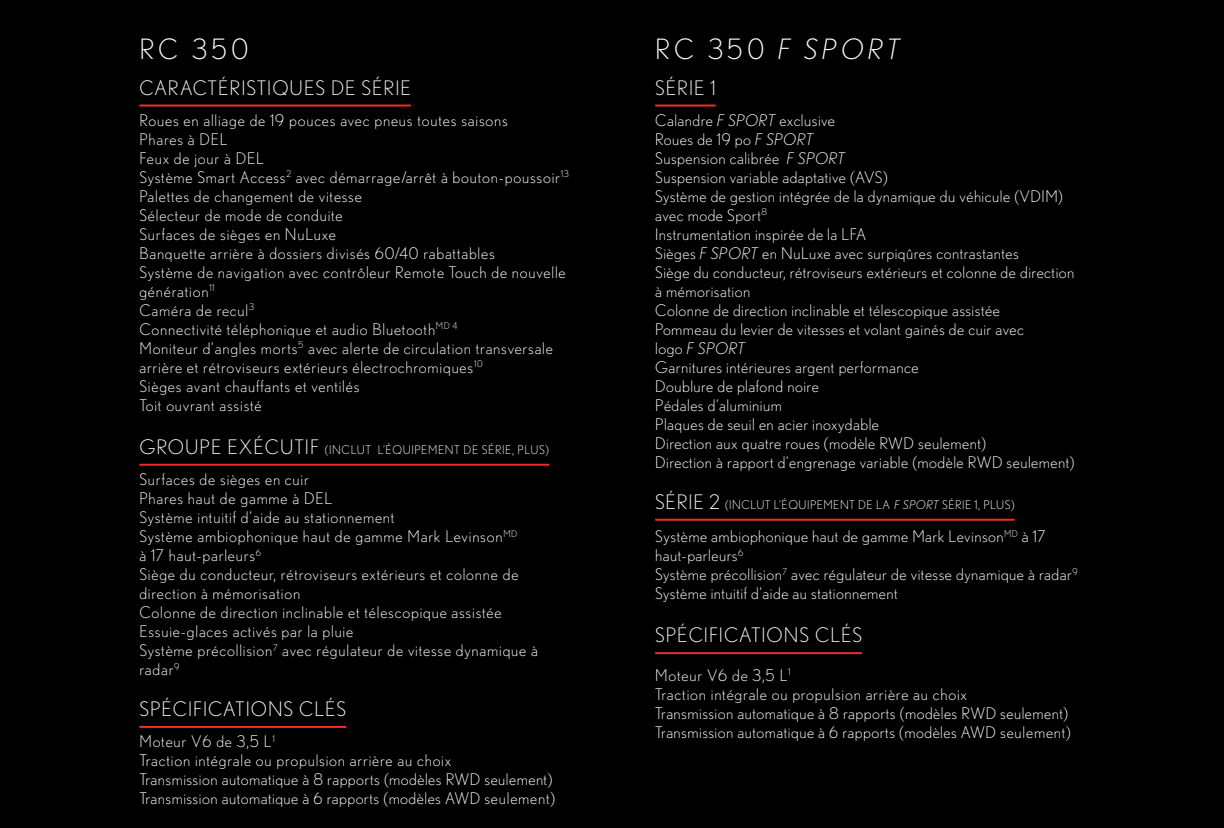
<style>
.page{position:relative;width:1224px;height:828px;background:#000}
.page>*{position:absolute;margin:0;border:0;box-sizing:border-box;transform-origin:0 0}
.t1{font:italic 300 28px "Nobel";letter-spacing:.15em;color:#fff}
.t2{font:300 28px "Nobel";color:#fff}
.t3{font:300 20px "Nobel";letter-spacing:.05em;color:#fff}
.t4{font:300 16px/19px "Nobel";letter-spacing:.035em;color:#fff}
.t5{font:300 12px "Nobel";letter-spacing:.04em;color:#fff}
.s1{font-size:20px}
.s2{font-style:normal}
.s3{font-style:italic}
</style>
<div class="page">
<hr style="left:139px;top:105px;width:272px;height:2px;background:#ee2e22">
<hr style="left:139px;top:464px;width:410px;height:2px;background:#ee2e22">
<hr style="left:139px;top:726px;width:207px;height:2px;background:#ee2e22">
<hr style="left:655px;top:105px;width:61px;height:2px;background:#ee2e22">
<hr style="left:655px;top:519px;width:360px;height:2px;background:#ee2e22">
<hr style="left:655px;top:652px;width:207px;height:2px;background:#ee2e22">
<p class="t2" style="left:139px;top:32px;width:111px">RC 350</p>
<p class="t3" style="left:139px;top:76px;width:273px">CARACTÉRISTIQUES DE SÉRIE</p>
<p class="t4" style="left:139px;top:110px;width:431px">Roues en alliage de 19 pouces avec pneus toutes saisons<br>Phares à DEL<br>Feux de jour à DEL<br>Système Smart Access<sup>2</sup> avec démarrage/arrêt à bouton-poussoir<sup>13<br></sup>Palettes de changement de vitesse<br>Sélecteur de mode de conduite<br>Surfaces de sièges en NuLuxe<br>Banquette arrière à dossiers divisés 60/40 rabattables<br>Système de navigation avec contrôleur Remote Touch de nouvelle génération<sup>11<br></sup>Caméra de recul<sup>3<br></sup>Connectivité téléphonique et audio Bluetooth<sup>MD</sup> <sup>4<br></sup>Moniteur d’angles morts<sup>5</sup> avec alerte de circulation transversale arrière et rétroviseurs extérieurs électrochromiques<sup>10<br></sup>Sièges avant chauffants et ventilés<br>Toit ouvrant assisté</p>
<p class="t5" style="left:139px;top:443px;width:411px"><span class="s1">GROUPE EXÉCUTIF</span> (INCLUT L’ÉQUIPEMENT DE SÉRIE, PLUS)</p>
<p class="t4" style="left:139px;top:470px;width:400px">Surfaces de sièges en cuir<br>Phares haut de gamme à DEL<br>Système intuitif d’aide au stationnement<br>Système ambiophonique haut de gamme Mark Levinson<sup>MD<br></sup>à 17 haut-parleurs<sup>6<br></sup>Siège du conducteur, rétroviseurs extérieurs et colonne de direction à mémorisation<br>Colonne de direction inclinable et télescopique assistée Essuie-glaces activés par la pluie<br>Système précollision<sup>7</sup> avec régulateur de vitesse dynamique à radar<sup>9</sup></p>
<p class="t3" style="left:139px;top:697px;width:208px">SPÉCIFICATIONS CLÉS</p>
<p class="t4" style="left:139px;top:732px;width:417px">Moteur V6 de 3,5 L<sup>1<br></sup>Traction intégrale ou propulsion arrière au choix<br>Transmission automatique à 8 rapports (modèles RWD seulement)<br>Transmission automatique à 6 rapports (modèles AWD seulement)</p>
<p class="t1" style="left:655px;top:33px;width:247px"><span class="s2">RC 350</span> F SPORT</p>
<p class="t3" style="left:655px;top:76px;width:62px">SÉRIE 1</p>
<p class="t4" style="left:655px;top:110px;width:421px">Calandre <span class="s3">F SPORT</span> exclusive<br>Roues de 19 po <span class="s3">F SPORT<br></span>Suspension calibrée <span class="s3">F SPORT<br></span>Suspension variable adaptative (AVS)<br>Système de gestion intégrée de la dynamique du véhicule (VDIM) avec mode Sport<sup>8<br></sup>Instrumentation inspirée de la LFA<br>Sièges <span class="s3">F SPORT</span> en NuLuxe avec surpiqûres contrastantes<br>Siège du conducteur, rétroviseurs extérieurs et colonne de direction à mémorisation<br>Colonne de direction inclinable et télescopique assistée<br>Pommeau du levier de vitesses et volant gainés de cuir avec<br>logo <span class="s3">F SPORT<br></span>Garnitures intérieures argent performance<br>Doublure de plafond noire<br>Pédales d’aluminium<br>Plaques de seuil en acier inoxydable<br>Direction aux quatre roues (modèle RWD seulement)<br>Direction à rapport d’engrenage variable (modèle RWD seulement)</p>
<p class="t5" style="left:655px;top:498px;width:361px"><span class="s1">SÉRIE 2</span> (INCLUT L’ÉQUIPEMENT DE LA <span class="s3">F SPORT</span> SÉRIE 1, PLUS)</p>
<p class="t4" style="left:655px;top:527px;width:424px">Système ambiophonique haut de gamme Mark Levinson<sup>MD</sup> à 17 haut-parleurs<sup>6<br></sup>Système précollision<sup>7</sup> avec régulateur de vitesse dynamique à radar<sup>9<br></sup>Système intuitif d’aide au stationnement</p>
<p class="t3" style="left:655px;top:624px;width:208px">SPÉCIFICATIONS CLÉS</p>
<p class="t4" style="left:655px;top:665px;width:417px">Moteur V6 de 3,5 L<sup>1<br></sup>Traction intégrale ou propulsion arrière au choix<br>Transmission automatique à 8 rapports (modèles RWD seulement)<br>Transmission automatique à 6 rapports (modèles AWD seulement)</p>
</div>
